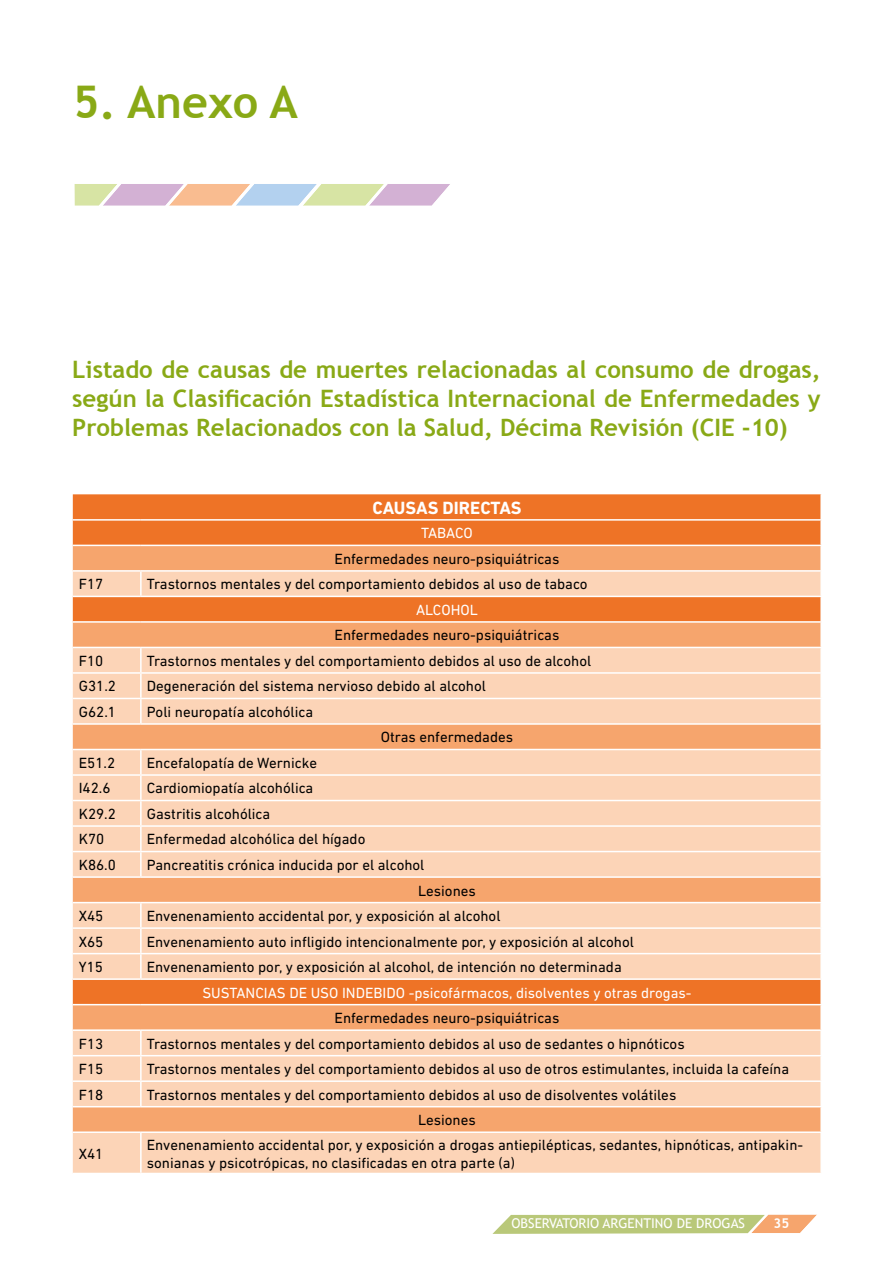
<style>
.page{position:relative;width:893px;height:1263px;background:#fff}
.page>*{position:absolute;margin:0;border:0;box-sizing:border-box;transform-origin:0 0}
.t1{font:700 45px "Trebuchet MS";color:#89a916}
.t2{font:700 24px/28.8px "Trebuchet MS";color:#89a916;text-align:justify}
.t3{font:700 18px "DIN Next LT Pro";color:#fff}
.t4{font:15px/25.5px "DIN Next LT Pro";color:#000}
.t5{font:15px "DIN Next LT Pro";color:#fff}
.t6{font:13.5px "Trebuchet MS";color:#fff}
.t7{font:700 13.5px "Trebuchet MS";color:#fff}
</style>
<div class="page">
<svg style="left:492px;top:1214px;width:325px;height:20px;background:#caca89"></svg>
<svg style="left:74px;top:184px;width:376px;height:22px;background:#d9ccc5"></svg>
<div style="left:73px;top:494px;width:747px;height:51px;background:#ee7326"></div>
<div style="left:73px;top:546px;width:747px;height:24px;background:#f6a56d"></div>
<svg style="left:73px;top:572px;width:747px;height:601px;background:#f9c29c"></svg>
<hr style="left:73px;top:519px;width:68px;height:2px;background:#fff">
<hr style="left:141px;top:519px;width:681px;height:2px;background:#fff">
<hr style="left:140px;top:572px;width:2px;height:24px;background:#fff">
<hr style="left:73px;top:596px;width:68px;height:1px;background:#fff">
<hr style="left:141px;top:596px;width:681px;height:1px;background:#fff">
<hr style="left:73px;top:621px;width:68px;height:2px;background:#fff">
<hr style="left:141px;top:621px;width:681px;height:2px;background:#fff">
<hr style="left:73px;top:647px;width:68px;height:1px;background:#fff">
<hr style="left:141px;top:647px;width:681px;height:1px;background:#fff">
<hr style="left:140px;top:648px;width:2px;height:24px;background:#fff">
<hr style="left:73px;top:672px;width:68px;height:2px;background:#fff">
<hr style="left:141px;top:672px;width:681px;height:2px;background:#fff">
<hr style="left:140px;top:674px;width:2px;height:24px;background:#fff">
<hr style="left:73px;top:698px;width:68px;height:1px;background:#fff">
<hr style="left:141px;top:698px;width:681px;height:1px;background:#fff">
<hr style="left:140px;top:699px;width:2px;height:24px;background:#fff">
<hr style="left:73px;top:723px;width:68px;height:2px;background:#fff">
<hr style="left:141px;top:723px;width:681px;height:2px;background:#fff">
<hr style="left:73px;top:749px;width:68px;height:1px;background:#fff">
<hr style="left:141px;top:749px;width:681px;height:1px;background:#fff">
<hr style="left:140px;top:750px;width:2px;height:24px;background:#fff">
<hr style="left:73px;top:774px;width:68px;height:2px;background:#fff">
<hr style="left:141px;top:774px;width:681px;height:2px;background:#fff">
<hr style="left:140px;top:776px;width:2px;height:24px;background:#fff">
<hr style="left:73px;top:800px;width:68px;height:1px;background:#fff">
<hr style="left:141px;top:800px;width:681px;height:1px;background:#fff">
<hr style="left:140px;top:801px;width:2px;height:24px;background:#fff">
<hr style="left:73px;top:825px;width:68px;height:2px;background:#fff">
<hr style="left:141px;top:825px;width:681px;height:2px;background:#fff">
<hr style="left:140px;top:827px;width:2px;height:24px;background:#fff">
<hr style="left:73px;top:851px;width:68px;height:1px;background:#fff">
<hr style="left:141px;top:851px;width:681px;height:1px;background:#fff">
<hr style="left:140px;top:852px;width:2px;height:24px;background:#fff">
<hr style="left:73px;top:876px;width:68px;height:2px;background:#fff">
<hr style="left:141px;top:876px;width:681px;height:2px;background:#fff">
<hr style="left:73px;top:902px;width:68px;height:1px;background:#fff">
<hr style="left:141px;top:902px;width:681px;height:1px;background:#fff">
<hr style="left:140px;top:903px;width:2px;height:24px;background:#fff">
<hr style="left:73px;top:927px;width:68px;height:2px;background:#fff">
<hr style="left:141px;top:927px;width:681px;height:2px;background:#fff">
<hr style="left:140px;top:929px;width:2px;height:24px;background:#fff">
<hr style="left:73px;top:953px;width:68px;height:1px;background:#fff">
<hr style="left:141px;top:953px;width:681px;height:1px;background:#fff">
<hr style="left:140px;top:954px;width:2px;height:24px;background:#fff">
<hr style="left:73px;top:978px;width:68px;height:2px;background:#fff">
<hr style="left:141px;top:978px;width:681px;height:2px;background:#fff">
<hr style="left:73px;top:1004px;width:68px;height:1px;background:#fff">
<hr style="left:141px;top:1004px;width:681px;height:1px;background:#fff">
<hr style="left:73px;top:1029px;width:68px;height:2px;background:#fff">
<hr style="left:141px;top:1029px;width:681px;height:2px;background:#fff">
<hr style="left:140px;top:1031px;width:2px;height:24px;background:#fff">
<hr style="left:73px;top:1055px;width:68px;height:1px;background:#fff">
<hr style="left:141px;top:1055px;width:681px;height:1px;background:#fff">
<hr style="left:140px;top:1056px;width:2px;height:24px;background:#fff">
<hr style="left:73px;top:1080px;width:68px;height:2px;background:#fff">
<hr style="left:141px;top:1080px;width:681px;height:2px;background:#fff">
<hr style="left:140px;top:1082px;width:2px;height:24px;background:#fff">
<hr style="left:73px;top:1106px;width:68px;height:1px;background:#fff">
<hr style="left:141px;top:1106px;width:681px;height:1px;background:#fff">
<hr style="left:73px;top:1131px;width:68px;height:2px;background:#fff">
<hr style="left:141px;top:1131px;width:681px;height:2px;background:#fff">
<hr style="left:140px;top:1133px;width:2px;height:40px;background:#fff">
<h1 class="t1" style="left:73px;top:74px;width:226px">5. Anexo A</h1>
<h2 class="t2" style="left:72px;top:355px;width:750px">Listado de causas de muertes relacionadas al consumo de drogas, según la Clasificación Estadística Internacional de Enfermedades y Problemas Relacionados con la Salud, Décima Revisión (CIE -10)</h2>
<p class="t3" style="left:372px;top:497px;width:151px">CAUSAS DIRECTAS</p>
<p class="t5" style="left:421px;top:524px;width:53px">TABACO</p>
<p class="t4" style="left:335px;top:546px;width:226px">Enfermedades neuro-psiquiátricas</p>
<p class="t4" style="left:79px;top:571px;width:26px">F17</p>
<p class="t4" style="left:147px;top:571px;width:442px">Trastornos mentales y del comportamiento debidos al uso de tabaco</p>
<p class="t5" style="left:416px;top:601px;width:63px">ALCOHOL</p>
<p class="t4" style="left:335px;top:622px;width:226px">Enfermedades neuro-psiquiátricas</p>
<p class="t4" style="left:79px;top:648px;width:26px">F10</p>
<p class="t4" style="left:147px;top:648px;width:446px">Trastornos mentales y del comportamiento debidos al uso de alcohol</p>
<p class="t4" style="left:79px;top:673px;width:39px">G31.2</p>
<p class="t4" style="left:147px;top:673px;width:341px">Degeneración del sistema nervioso debido al alcohol</p>
<p class="t4" style="left:79px;top:699px;width:39px">G62.1</p>
<p class="t4" style="left:147px;top:699px;width:168px">Poli neuropatía alcohólica</p>
<p class="t4" style="left:381px;top:724px;width:134px">Otras enfermedades</p>
<p class="t4" style="left:79px;top:750px;width:38px">E51.2</p>
<p class="t4" style="left:147px;top:750px;width:172px">Encefalopatía de Wernicke</p>
<p class="t4" style="left:79px;top:775px;width:33px">I42.6</p>
<p class="t4" style="left:147px;top:775px;width:168px">Cardiomiopatía alcohólica</p>
<p class="t4" style="left:79px;top:801px;width:39px">K29.2</p>
<p class="t4" style="left:147px;top:801px;width:125px">Gastritis alcohólica</p>
<p class="t4" style="left:79px;top:826px;width:27px">K70</p>
<p class="t4" style="left:147px;top:826px;width:220px">Enfermedad alcohólica del hígado</p>
<p class="t4" style="left:79px;top:852px;width:39px">K86.0</p>
<p class="t4" style="left:418px;top:852px;width:59px;text-indent:-271px">Pancreatitis crónica inducida por el alcohol<br>Lesiones</p>
<p class="t4" style="left:79px;top:903px;width:26px">X45</p>
<p class="t4" style="left:147px;top:903px;width:355px">Envenenamiento accidental por, y exposición al alcohol</p>
<p class="t4" style="left:79px;top:928px;width:26px">X65</p>
<p class="t4" style="left:147px;top:928px;width:489px">Envenenamiento auto infligido intencionalmente por, y exposición al alcohol</p>
<p class="t4" style="left:79px;top:954px;width:26px">Y15</p>
<p class="t4" style="left:147px;top:954px;width:476px">Envenenamiento por, y exposición al alcohol, de intención no determinada</p>
<p class="t5" style="left:202px;top:984px;width:491px">SUSTANCIAS DE USO INDEBIDO -psicofármacos, disolventes y otras drogas-</p>
<p class="t4" style="left:335px;top:1005px;width:226px">Enfermedades neuro-psiquiátricas</p>
<p class="t4" style="left:79px;top:1030px;width:26px">F13</p>
<p class="t4" style="left:147px;top:1030px;width:539px">Trastornos mentales y del comportamiento debidos al uso de sedantes o hipnóticos</p>
<p class="t4" style="left:79px;top:1056px;width:26px">F15</p>
<p class="t4" style="left:147px;top:1056px;width:644px">Trastornos mentales y del comportamiento debidos al uso de otros estimulantes, incluida la cafeína</p>
<p class="t4" style="left:79px;top:1081px;width:26px">F18</p>
<p class="t4" style="left:418px;top:1081px;width:260px;text-indent:-271px">Trastornos mentales y del comportamiento debidos al uso de disolventes volátiles<br>Lesiones</p>
<p class="t4" style="left:79px;top:1140px;width:26px">X41</p>
<p class="t4" style="left:147px;top:1135px;width:658px;line-height:18px">Envenenamiento accidental por, y exposición a drogas antiepilépticas, sedantes, hipnóticas, antipakin&shy;sonianas y psicotrópicas, no clasificadas en otra parte (a)</p>
<p class="t6" style="left:511px;top:1215px;width:235px">OBSERVATORIO ARGENTINO DE DROGAS</p>
<p class="t7" style="left:773px;top:1215px;width:17px">35</p>
</div>
